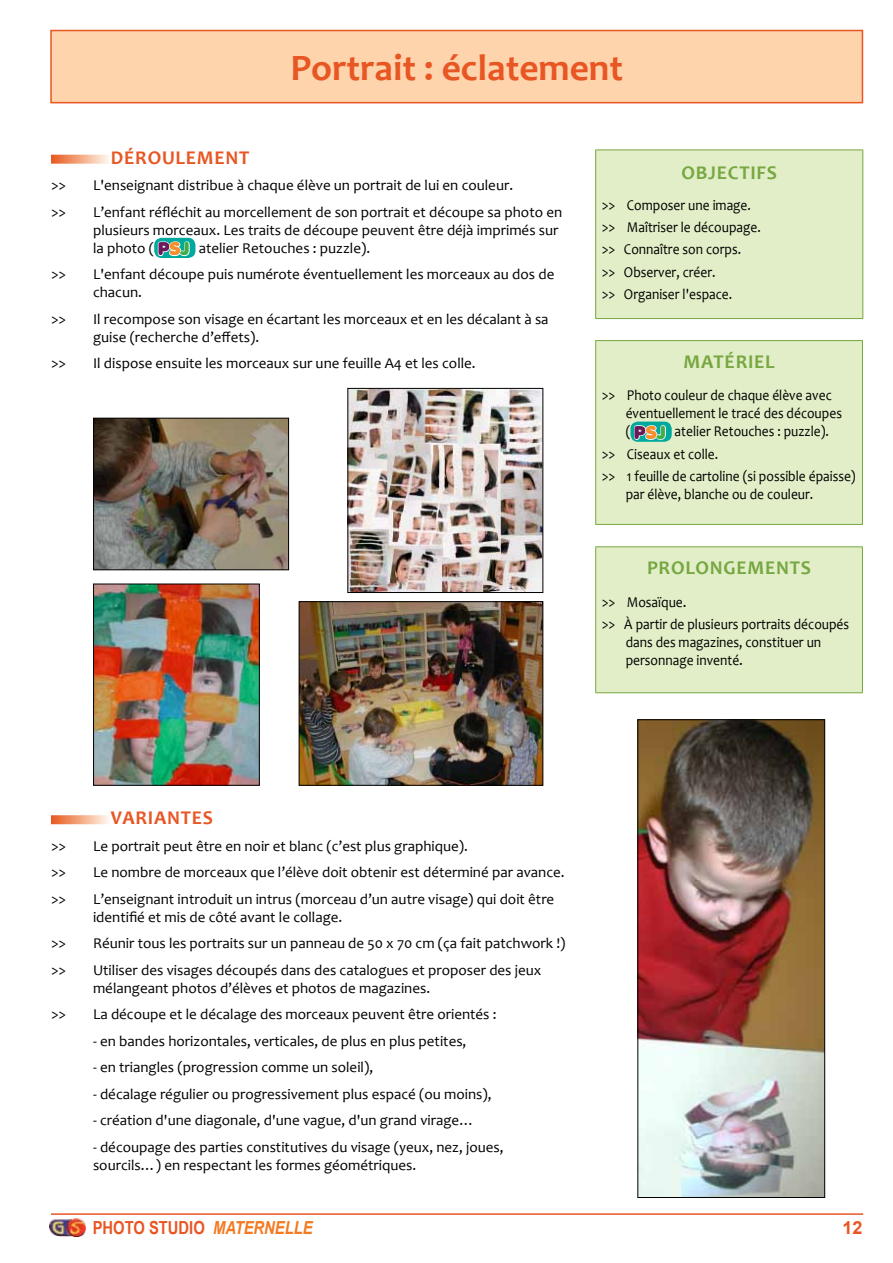
<style>
.page{position:relative;width:893px;height:1263px;background:#fff}
.page>*{position:absolute;margin:0;border:0;box-sizing:border-box;transform-origin:0 0}
.t1{font:700 37.5px "Candara";color:#e85623}
.t2{font:700 19.5px "Candara";letter-spacing:.04em;color:#76a741}
.t3{font:700 19.5px "Candara";letter-spacing:.04em;color:#e85623}
.t4{font:700 18px "Arial Narrow";color:#e85623}
.t5{font:700 18px "Arial";color:#e85623}
.t6{font:15px/18px "Candara";color:#000}
.t7{font:15px/22.2px "Candara";color:#000;scale:.9 1}
.s1{font-family:"Debussy";font-size:18px;color:#6b1958}
.s2{font-family:"Debussy";font-size:18px;color:#f78f2f}
.s3{font-family:"Debussy";font-size:18px;color:#41ad49}
.s4{font-style:inherit}
.s5{font-style:italic;color:#f47920}
</style>
<div class="page">
<hr style="left:51px;top:1213px;width:812px;height:2px;background:#e85623">
<img style="left:49px;top:1218px;width:36px;height:19px">
<div style="left:51px;top:31px;width:811px;height:72px;background:#fed4ad"></div>
<div style="left:50px;top:30px;width:813px;height:73px;border:2px solid #e85623"></div>
<div style="left:596px;top:150px;width:267px;height:169px;background:#e2eec7"></div>
<hr style="left:595px;top:150px;width:268px;height:1px;background:#76a741">
<hr style="left:595px;top:150px;width:1px;height:168px;background:#76a741">
<hr style="left:862px;top:150px;width:1px;height:168px;background:#76a741">
<hr style="left:595px;top:318px;width:268px;height:1px;background:#76a741">
<svg style="left:51px;top:155px;width:58px;height:9px"></svg>
<div style="left:154px;top:238px;width:41px;height:20px;background:#00a99d;border-radius:8px"></div>
<svg style="left:157px;top:241px;width:33px;height:16px"></svg>
<svg style="left:51px;top:815px;width:58px;height:9px"></svg>
<div style="left:596px;top:341px;width:266px;height:183px;background:#e2eec7"></div>
<hr style="left:595px;top:340px;width:268px;height:1px;background:#76a741">
<hr style="left:595px;top:341px;width:1px;height:183px;background:#76a741">
<hr style="left:862px;top:341px;width:1px;height:183px;background:#76a741">
<hr style="left:595px;top:524px;width:268px;height:1px;background:#76a741">
<div style="left:630px;top:422px;width:42px;height:20px;background:#00a99d;border-radius:8px"></div>
<svg style="left:633px;top:425px;width:33px;height:16px"></svg>
<div style="left:596px;top:547px;width:266px;height:146px;background:#e2eec7"></div>
<hr style="left:595px;top:692px;width:268px;height:1px;background:#76a741">
<hr style="left:595px;top:546px;width:268px;height:1px;background:#76a741">
<hr style="left:595px;top:547px;width:1px;height:145px;background:#76a741">
<hr style="left:862px;top:547px;width:1px;height:145px;background:#76a741">
<img style="left:640px;top:721px;width:183px;height:475px">
<div style="left:638px;top:719px;width:187px;height:479px;border:1px solid #000"></div>
<img style="left:95px;top:420px;width:192px;height:148px">
<div style="left:93px;top:418px;width:196px;height:152px;border:1px solid #000"></div>
<img style="left:350px;top:390px;width:191px;height:201px">
<div style="left:348px;top:388px;width:195px;height:205px;border:1px solid #000"></div>
<img style="left:95px;top:586px;width:163px;height:197px">
<div style="left:93px;top:584px;width:167px;height:201px;border:1px solid #000"></div>
<img style="left:301px;top:603px;width:240px;height:180px">
<div style="left:299px;top:601px;width:244px;height:184px;border:1px solid #000"></div>
<h1 class="t1" style="left:290px;top:45px;width:334px">PORTRAIT : ÉCLATEMENT</h1>
<h2 class="t3" style="left:111px;top:146px;width:140px">DÉROULEMENT</h2>
<p class="t6" style="left:51px;top:176px;width:16px">&gt;&gt;</p>
<p class="t6" style="left:93px;top:176px;width:422px">L'enseignant distribue à chaque élève un portrait de lui en couleur.</p>
<p class="t6" style="left:51px;top:203px;width:16px">&gt;&gt;</p>
<p class="t6" style="left:93px;top:203px;width:471px">L’enfant réfléchit au morcellement de son portrait et découpe sa photo en plusieurs morceaux. Les traits de découpe peuvent être déjà imprimés sur la photo ( <span class="s1">P</span><span class="s2">S</span><span class="s3">J</span> atelier Retouches : puzzle).</p>
<p class="t6" style="left:51px;top:265px;width:16px">&gt;&gt;</p>
<p class="t6" style="left:93px;top:265px;width:463px">L'enfant découpe puis numérote éventuellement les morceaux au dos de chacun.</p>
<p class="t6" style="left:51px;top:310px;width:16px">&gt;&gt;</p>
<p class="t6" style="left:93px;top:310px;width:457px">Il recompose son visage en écartant les morceaux et en les décalant à sa guise (recherche d’effets).</p>
<p class="t6" style="left:51px;top:354px;width:16px">&gt;&gt;</p>
<p class="t6" style="left:93px;top:354px;width:384px">Il dispose ensuite les morceaux sur une feuille A4 et les colle.</p>
<h2 class="t2" style="left:681px;top:160px;width:97px">OBJECTIFS</h2>
<p class="t7" style="left:602px;top:194px;width:178px">&gt;&gt; Composer une image. &gt;&gt; Maîtriser le découpage. &gt;&gt; Connaître son corps.<br>&gt;&gt; Observer, créer.<br>&gt;&gt; Organiser l'espace.</p>
<h2 class="t2" style="left:683px;top:350px;width:93px">MATÉRIEL</h2>
<p class="t7" style="left:626px;top:387px;width:242px;line-height:18px;text-indent:-24px">&gt;&gt; Photo couleur de chaque élève avec éventuellement le tracé des découpes ( <span class="s1">P</span><span class="s2">S</span><span class="s3">J</span> atelier Retouches : puzzle).</p>
<p class="t7" style="left:602px;top:443px;width:284px">&gt;&gt; Ciseaux et colle.<br>&gt;&gt; 1 feuille de cartoline (si possible épaisse)</p>
<p class="t7" style="left:626px;top:483px;width:210px">par élève, blanche ou de couleur.</p>
<h2 class="t2" style="left:647px;top:556px;width:166px">PROLONGEMENTS</h2>
<p class="t7" style="left:602px;top:591px;width:276px">&gt;&gt; Mosaïque.<br>&gt;&gt; à partir de plusieurs portraits découpés</p>
<p class="t7" style="left:626px;top:633px;width:219px;line-height:18px">dans des magazines, constituer un personnage inventé.</p>
<h2 class="t3" style="left:111px;top:806px;width:104px">VARIANTES</h2>
<p class="t6" style="left:51px;top:837px;width:16px">&gt;&gt;</p>
<p class="t6" style="left:93px;top:837px;width:376px">Le portrait peut être en noir et blanc (c’est plus graphique).</p>
<p class="t6" style="left:51px;top:863px;width:16px">&gt;&gt;</p>
<p class="t6" style="left:93px;top:863px;width:473px">Le nombre de morceaux que l’élève doit obtenir est déterminé par avance.</p>
<p class="t6" style="left:51px;top:890px;width:16px">&gt;&gt;</p>
<p class="t6" style="left:93px;top:890px;width:463px">L’enseignant introduit un intrus (morceau d’un autre visage) qui doit être identifié et mis de côté avant le collage.</p>
<p class="t6" style="left:51px;top:934px;width:16px">&gt;&gt;</p>
<p class="t6" style="left:93px;top:934px;width:474px">Réunir tous les portraits sur un panneau de 50 x 70 cm (ça fait patchwork !)</p>
<p class="t6" style="left:51px;top:961px;width:16px">&gt;&gt;</p>
<p class="t6" style="left:93px;top:961px;width:450px">Utiliser des visages découpés dans des catalogues et proposer des jeux mélangeant photos d’élèves et photos de magazines.</p>
<p class="t6" style="left:51px;top:1005px;width:16px">&gt;&gt;</p>
<p class="t6" style="left:93px;top:1005px;width:405px">La découpe et le décalage des morceaux peuvent être orientés :</p>
<p class="t6" style="left:93px;top:1032px;width:375px">- en bandes horizontales, verticales, de plus en plus petites,</p>
<p class="t6" style="left:93px;top:1058px;width:282px">- en triangles (progression comme un soleil),</p>
<p class="t6" style="left:93px;top:1085px;width:400px">- décalage régulier ou progressivement plus espacé (ou moins),</p>
<p class="t6" style="left:93px;top:1111px;width:383px">- création d'une diagonale, d'une vague, d'un grand virage…</p>
<p class="t6" style="left:93px;top:1138px;width:412px">- découpage des parties constitutives du visage (yeux, nez, joues, sourcils…) en respectant les formes géométriques.</p>
<p class="t4" style="left:93px;top:1213px;width:221px"><span class="s4">P</span>hoto STUDIO <span class="s5">MATERNELLE</span></p>
<p class="t5" style="left:842px;top:1215px;width:22px">12</p>
</div>
